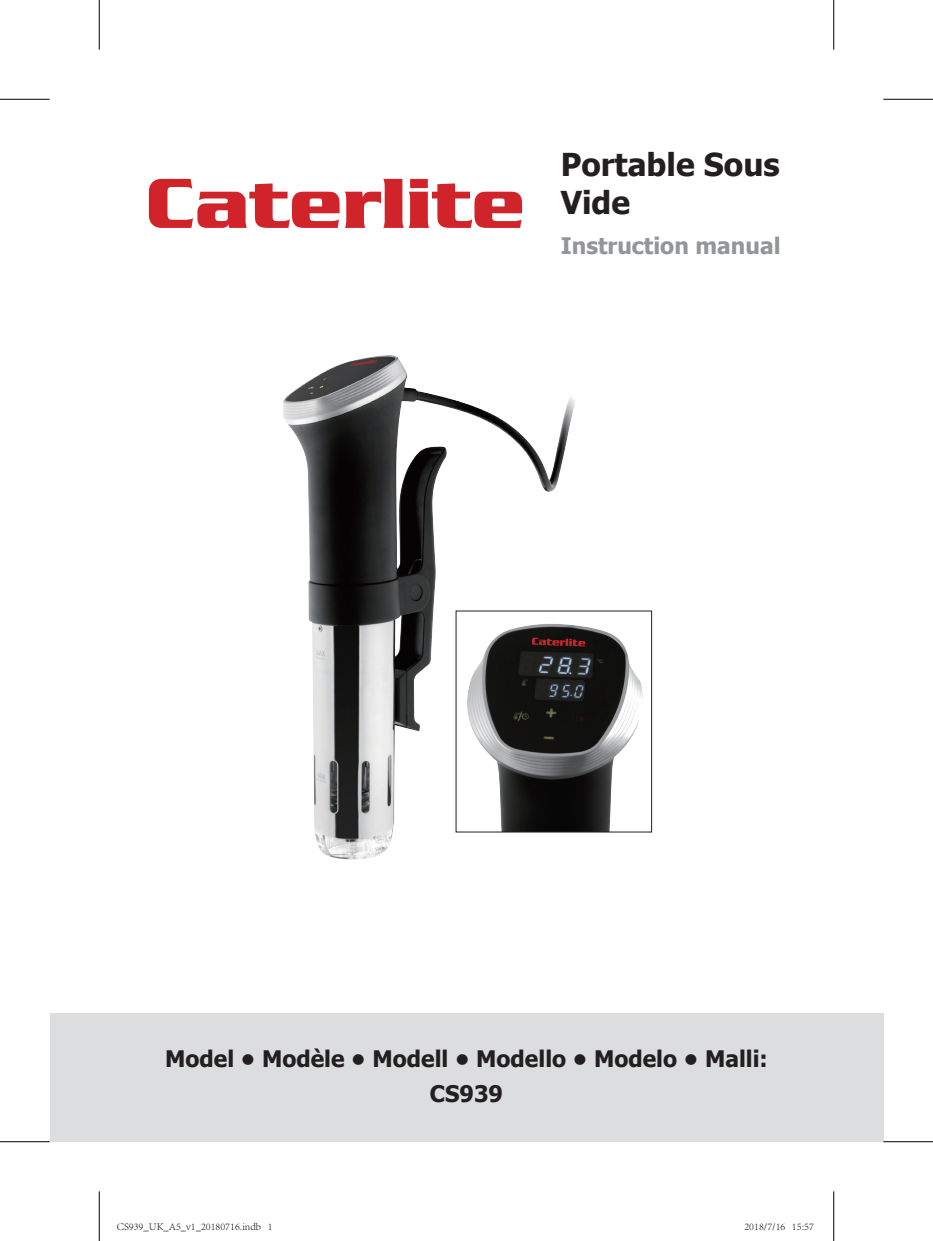
<style>
.page{position:relative;width:933px;height:1241px;background:#fff}
.page>*{position:absolute;margin:0;border:0;box-sizing:border-box;transform-origin:0 0}
.Product_name-UK{font:700 31.5px/37.8px "Tahoma";color:#231f20}
.language_code-model{font:700 22.75px "Tahoma";color:#231f20}
.IM{font:700 22.75px "Tahoma";color:#939598}
.t1{font:300 10.5px "Adobe Song Std";color:#000}
</style>
<div class="page">
<div style="left:50px;top:1013px;width:833px;height:128px;background:#dcdddf"></div>
<img style="left:283px;top:355px;width:294px;height:504px">
<img style="left:464px;top:623px;width:179px;height:207px">
<div style="left:455px;top:610px;width:197px;height:222px;border:1px solid #231f20"></div>
<svg style="left:149px;top:179px;width:190px;height:49px"></svg>
<svg style="left:345px;top:179px;width:177px;height:49px"></svg>
<hr style="left:0;top:99px;width:50px;height:1px;background:#000">
<hr style="left:883px;top:99px;width:50px;height:1px;background:#000">
<hr style="left:0;top:1141px;width:50px;height:1px;background:#000">
<hr style="left:883px;top:1141px;width:50px;height:1px;background:#000">
<hr style="left:99px;top:0;width:1px;height:50px;background:#000">
<hr style="left:99px;top:1191px;width:1px;height:49px;background:#000">
<hr style="left:833px;top:0;width:1px;height:50px;background:#000">
<hr style="left:833px;top:1191px;width:1px;height:49px;background:#000">
<p class="Product_name-UK" style="left:561px;top:144px;width:220px">Portable Sous<br>Vide</p>
<p class="IM" style="left:561px;top:230px;width:221px">Instruction manual</p>
<p class="language_code-model" style="left:165px;top:1042px;width:604px">Model • Modèle • Modell • Modello • Modelo • Malli:</p>
<p class="language_code-model" style="left:430px;top:1077px;width:75px">CS939</p>
<p class="t1" style="left:117px;top:1220px;width:157px">CS939_UK_A5_v1_20180716.indb 1</p>
<p class="t1" style="left:744px;top:1220px;width:71px">2018/7/16 15:57</p>
</div>
